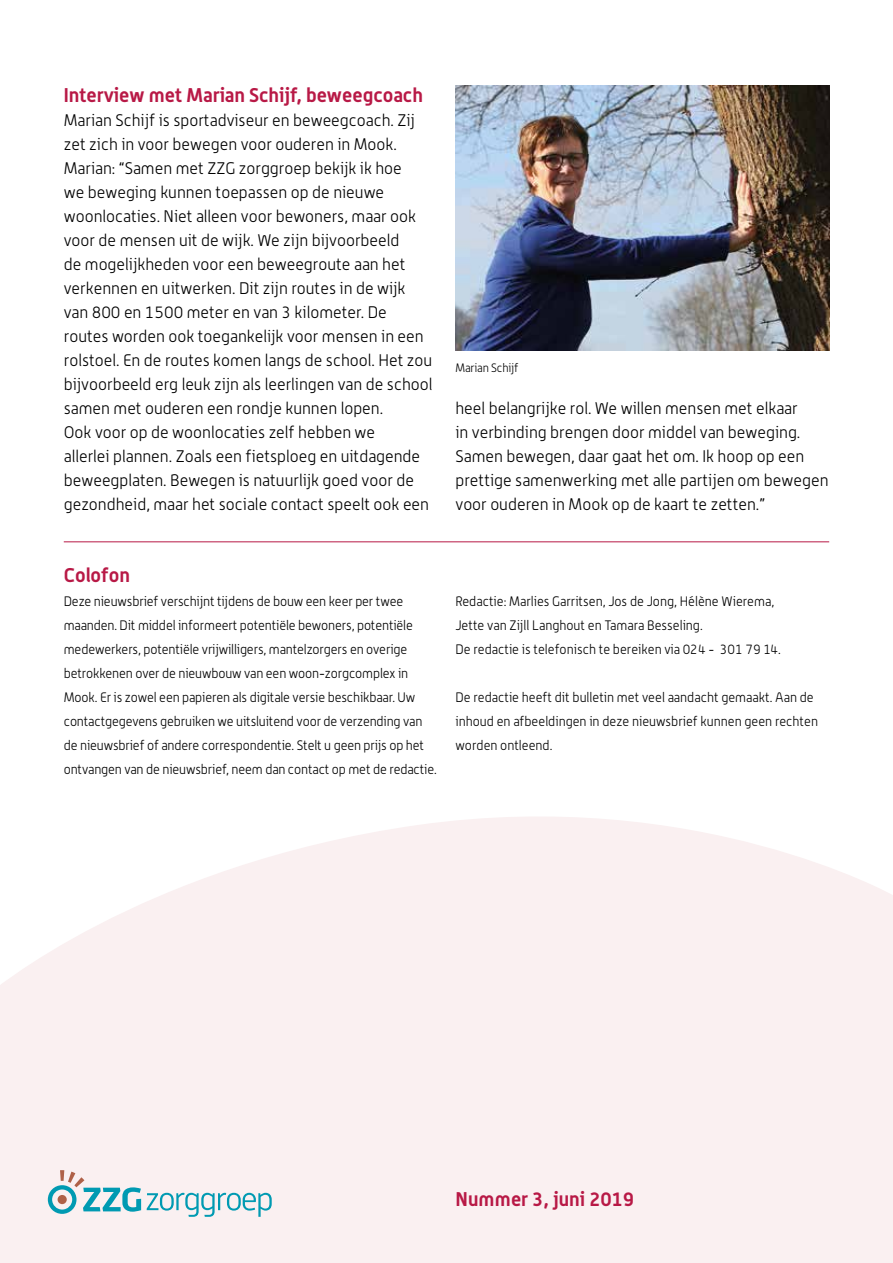
<style>
.page{position:relative;width:893px;height:1263px;background:#fff}
.page>*{position:absolute;margin:0;border:0;box-sizing:border-box;transform-origin:0 0}
.t1{font:700 19.5px "Alwyn";color:#b81946}
.t2{font:300 16.5px/24px "Alwyn";color:#000}
.t3{font:300 13.5px/24px "Alwyn";letter-spacing:-.01em;color:#000}
.t4{font:300 12px "Alwyn";letter-spacing:-.01em;color:#000}
</style>
<div class="page">
<svg style="left:0;top:817px;width:893px;height:446px;fill:#faf0f1"></svg>
<svg style="left:147px;top:1193px;width:125px;height:24px"></svg>
<svg style="left:48px;top:1170px;width:93px;height:44px"></svg>
<hr style="left:64px;top:541px;width:765px;height:1px;background:#b81946">
<img style="left:455px;top:85px;width:374px;height:266px">
<p class="t1" style="left:64px;top:83px;width:361px">Interview met Marian Schijf, beweegcoach</p>
<p class="t2" style="left:64px;top:108px;width:370px">Marian Schijf is sportadviseur en beweegcoach. Zij zet zich in voor bewegen voor ouderen in Mook.<br>Marian: “Samen met ZZG zorggroep bekijk ik hoe<br>we beweging kunnen toepassen op de nieuwe woonlocaties. Niet alleen voor bewoners, maar ook voor de mensen uit de wijk. We zijn bijvoorbeeld<br>de mogelijkheden voor een beweegroute aan het verkennen en uitwerken. Dit zijn routes in de wijk van 800 en 1500 meter en van 3 kilometer. De routes worden ook toegankelijk voor mensen in een rolstoel. En de routes komen langs de school. Het zou bijvoorbeeld erg leuk zijn als leerlingen van de school samen met ouderen een rondje kunnen lopen.<br>Ook voor op de woonlocaties zelf hebben we<br>allerlei plannen. Zoals een fietsploeg en uitdagende beweegplaten. Bewegen is natuurlijk goed voor de gezondheid, maar het sociale contact speelt ook een</p>
<p class="t4" style="left:455px;top:360px;width:65px">Marian Schijf</p>
<p class="t2" style="left:455px;top:396px;width:374px">heel belangrijke rol. We willen mensen met elkaar<br>in verbinding brengen door middel van beweging.<br>Samen bewegen, daar gaat het om. Ik hoop op een prettige samenwerking met alle partijen om bewegen voor ouderen in Mook op de kaart te zetten.”</p>
<p class="t1" style="left:64px;top:563px;width:68px">Colofon</p>
<p class="t3" style="left:64px;top:589px;width:375px">Deze nieuwsbrief verschijnt tijdens de bouw een keer per twee maanden. Dit middel informeert potentiële bewoners, potentiële medewerkers, potentiële vrijwilligers, mantelzorgers en overige betrokkenen over de nieuwbouw van een woon-zorgcomplex in Mook. Er is zowel een papieren als digitale versie beschikbaar. Uw contactgegevens gebruiken we uitsluitend voor de verzending van de nieuwsbrief of andere correspondentie. Stelt u geen prijs op het ontvangen van de nieuwsbrief, neem dan contact op met de redactie.</p>
<p class="t3" style="left:455px;top:589px;width:327px">Redactie: Marlies Garritsen, Jos de Jong, Hélène Wierema,<br>Jette van Zijll Langhout en Tamara Besseling.<br>De redactie is telefonisch te bereiken via 024 - 301 79 14.</p>
<p class="t3" style="left:455px;top:685px;width:364px">De redactie heeft dit bulletin met veel aandacht gemaakt. Aan de inhoud en afbeeldingen in deze nieuwsbrief kunnen geen rechten worden ontleend.</p>
<p class="t1" style="left:455px;top:1187px;width:180px">Nummer 3, juni 2019</p>
</div>
